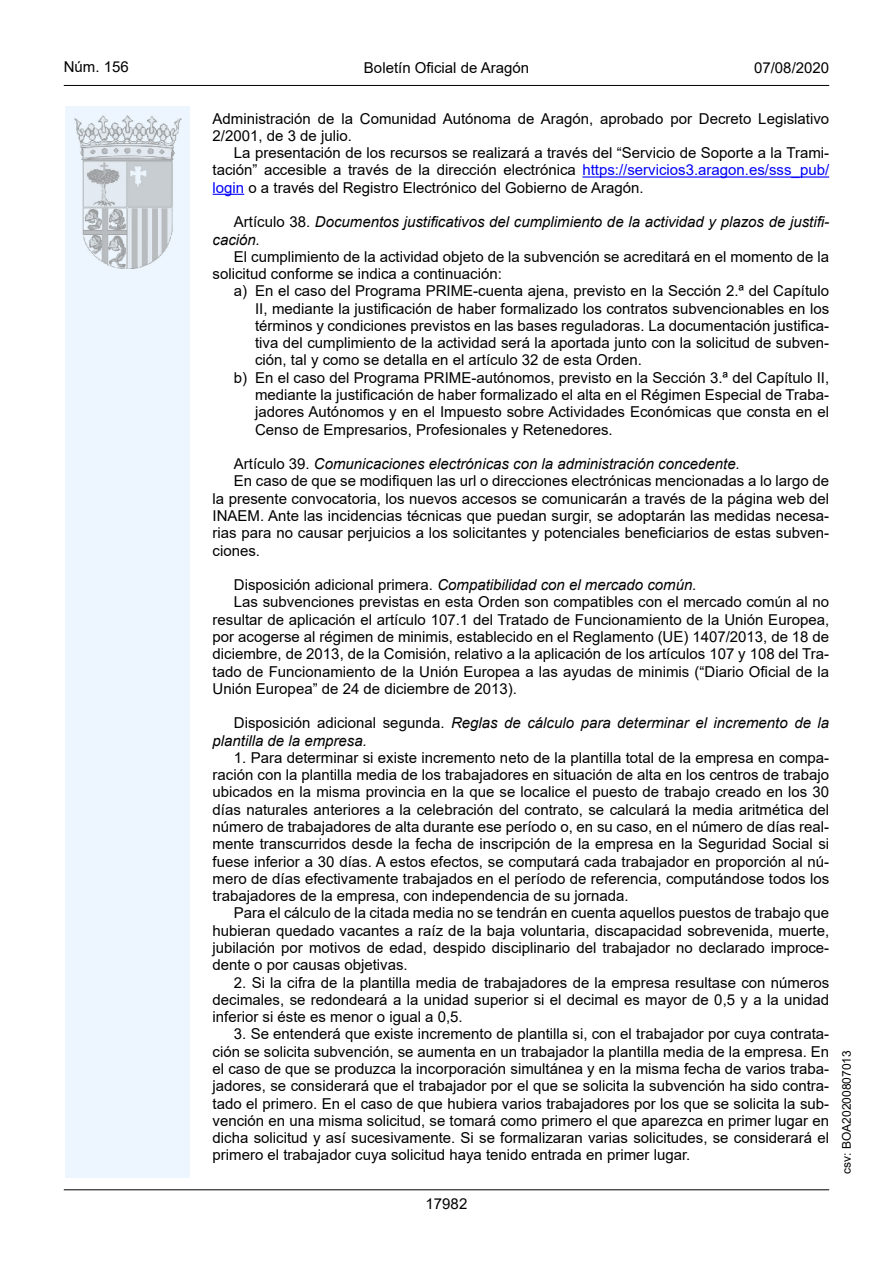
<style>
.page{position:relative;width:893px;height:1263px;background:#fff}
.page>*{position:absolute;margin:0;border:0;box-sizing:border-box;transform-origin:0 0}
.inicio_de_parrafo{font:15px/17.2px "Arial";color:#000;text-align:justify}
.Sangrado_01{font:15px/17.2px "Arial";color:#000;text-align:justify}
.inicio_de_parrafo-2{font:italic 15px/17.2px "Arial";color:#000}
.inicio_de_parrafo-3{font:15px/17.2px "Arial Italic MT2";color:#000}
.t1{font:15px "Arial MT2";color:#000}
.t2{font:12px "Arial MT2";color:#000}
.s1{color:#0000fa}
.s2{font-family:"Arial"}
.s3{font-family:"Arial";font-style:italic}
.s4{font-style:normal}
</style>
<div class="page">
<div style="left:65px;top:106px;width:125px;height:1072px;background:#edf6fe"></div>
<img style="left:75px;top:115px;width:106px;height:153px">
<hr style="left:64px;top:85px;width:765px;height:1px;background:#000">
<hr style="left:64px;top:1189px;width:765px;height:1px;background:#000">
<hr style="left:582px;top:176px;width:247px;height:2px;background:#0000fa">
<hr style="left:213px;top:194px;width:31px;height:1px;background:#0000fa">
<p class="t1" style="left:64px;top:57px;width:67px">Núm. 156</p>
<p class="inicio_de_parrafo" style="left:364px;top:59px;width:167px">Boletín Oficial de Aragón</p>
<p class="t1" style="left:754px;top:57px;width:77px">07/08/2020</p>
<p class="inicio_de_parrafo" style="left:213px;top:110px;width:618px">Administración de la Comunidad Autónoma de Aragón, aprobado por Decreto Legislativo<br>2/2001, de 3 de julio.</p>
<p class="inicio_de_parrafo" style="left:213px;top:144px;width:618px;text-indent:21px">La presentación de los recursos se realizará a través del “Servicio de Soporte a la Trami&shy;tación” accesible a través de la dirección electrónica <span class="s1">https://servicios3.aragon.es/sss_pub/ login</span> o a través del Registro Electrónico del Gobierno de Aragón.</p>
<p class="inicio_de_parrafo-3" style="left:213px;top:214px;width:618px;text-indent:21px"><span class="s2">Artículo 38.</span> Documentos justificativos del cumplimiento de la actividad y plazos de justifi&shy;<span class="s3">cación.</span></p>
<p class="inicio_de_parrafo" style="left:213px;top:248px;width:618px;text-indent:21px">El cumplimiento de la actividad objeto de la subvención se acreditará en el momento de la solicitud conforme se indica a continuación:</p>
<p class="Sangrado_01" style="left:255px;top:282px;width:576px;text-indent:-21px">a) En el caso del Programa PRIME-cuenta ajena, previsto en la Sección 2.ª del Capítulo II, mediante la justificación de haber formalizado los contratos subvencionables en los términos y condiciones previstos en las bases reguladoras. La documentación justifica&shy;tiva del cumplimiento de la actividad será la aportada junto con la solicitud de subven&shy;ción, tal y como se detalla en el artículo 32 de esta Orden.</p>
<p class="Sangrado_01" style="left:255px;top:369px;width:576px;text-indent:-21px">b) En el caso del Programa PRIME-autónomos, previsto en la Sección 3.ª del Capítulo II, mediante la justificación de haber formalizado el alta en el Régimen Especial de Traba&shy;jadores Autónomos y en el Impuesto sobre Actividades Económicas que consta en el Censo de Empresarios, Profesionales y Retenedores.</p>
<p class="inicio_de_parrafo-2" style="left:234px;top:455px;width:508px"><span class="s4">Artículo 39.</span> Comunicaciones electrónicas con la administración concedente.</p>
<p class="inicio_de_parrafo" style="left:213px;top:472px;width:618px;text-indent:21px">En caso de que se modifiquen las url o direcciones electrónicas mencionadas a lo largo de la presente convocatoria, los nuevos accesos se comunicarán a través de la página web del INAEM. Ante las incidencias técnicas que puedan surgir, se adoptarán las medidas necesa&shy;rias para no causar perjuicios a los solicitantes y potenciales beneficiarios de estas subven&shy;ciones.</p>
<p class="inicio_de_parrafo-2" style="left:234px;top:576px;width:464px"><span class="s4">Disposición adicional primera.</span> Compatibilidad con el mercado común.</p>
<p class="inicio_de_parrafo" style="left:213px;top:593px;width:618px;text-indent:21px">Las subvenciones previstas en esta Orden son compatibles con el mercado común al no resultar de aplicación el artículo 107.1 del Tratado de Funcionamiento de la Unión Europea, por acogerse al régimen de minimis, establecido en el Reglamento (UE) 1407/2013, de 18 de diciembre, de 2013, de la Comisión, relativo a la aplicación de los artículos 107 y 108 del Tra&shy;tado de Funcionamiento de la Unión Europea a las ayudas de minimis (“Diario Oficial de la Unión Europea” de 24 de diciembre de 2013).</p>
<p class="inicio_de_parrafo-2" style="left:213px;top:715px;width:618px;text-indent:21px"><span class="s4">Disposición adicional segunda.</span> Reglas de cálculo para determinar el incremento de la plantilla de la empresa.</p>
<p class="inicio_de_parrafo" style="left:213px;top:749px;width:618px;text-indent:21px">1. Para determinar si existe incremento neto de la plantilla total de la empresa en compa&shy;ración con la plantilla media de los trabajadores en situación de alta en los centros de trabajo ubicados en la misma provincia en la que se localice el puesto de trabajo creado en los 30 días naturales anteriores a la celebración del contrato, se calculará la media aritmética del número de trabajadores de alta durante ese período o, en su caso, en el número de días real&shy;mente transcurridos desde la fecha de inscripción de la empresa en la Seguridad Social si fuese inferior a 30 días. A estos efectos, se computará cada trabajador en proporción al nú&shy;mero de días efectivamente trabajados en el período de referencia, computándose todos los trabajadores de la empresa, con independencia de su jornada.</p>
<p class="inicio_de_parrafo" style="left:213px;top:904px;width:618px;text-indent:21px">Para el cálculo de la citada media no se tendrán en cuenta aquellos puestos de trabajo que hubieran quedado vacantes a raíz de la baja voluntaria, discapacidad sobrevenida, muerte, jubilación por motivos de edad, despido disciplinario del trabajador no declarado improce&shy;dente o por causas objetivas.</p>
<p class="inicio_de_parrafo" style="left:213px;top:973px;width:618px;text-indent:21px">2. Si la cifra de la plantilla media de trabajadores de la empresa resultase con números decimales, se redondeará a la unidad superior si el decimal es mayor de 0,5 y a la unidad inferior si éste es menor o igual a 0,5.</p>
<p class="inicio_de_parrafo" style="left:213px;top:1025px;width:618px;text-indent:21px">3. Se entenderá que existe incremento de plantilla si, con el trabajador por cuya contrata&shy;ción se solicita subvención, se aumenta en un trabajador la plantilla media de la empresa. En el caso de que se produzca la incorporación simultánea y en la misma fecha de varios traba&shy;jadores, se considerará que el trabajador por el que se solicita la subvención ha sido contra&shy;tado el primero. En el caso de que hubiera varios trabajadores por los que se solicita la sub&shy;vención en una misma solicitud, se tomará como primero el que aparezca en primer lugar en dicha solicitud y así sucesivamente. Si se formalizaran varias solicitudes, se considerará el primero el trabajador cuya solicitud haya tenido entrada en primer lugar.</p>
<p class="t1" style="left:426px;top:1193px;width:43px">17982</p>
<p class="t2" style="left:838px;top:1174px;width:125px;rotate:-90deg">csv: BOA20200807013</p>
</div>
